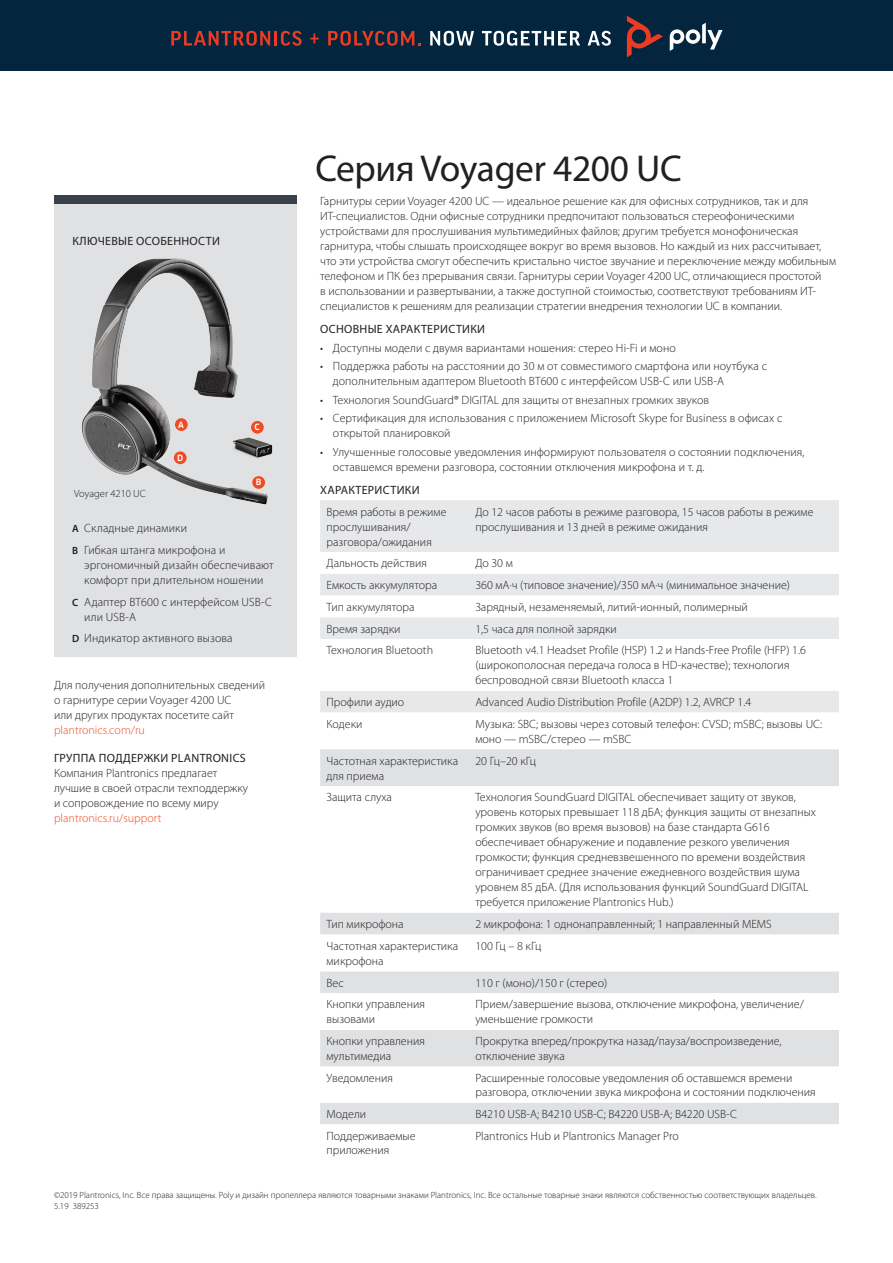
<style>
.page{position:relative;width:893px;height:1263px;background:#fff}
.page>*{position:absolute;margin:0;border:0;box-sizing:border-box;transform-origin:0 0}
.Cover_product_name_B{font:37.5px "Myriad Pro";letter-spacing:-.01em;color:#231f20}
.Table_copy{font:300 12px/15px "Myriad Pro";color:#231f20}
.Intro_copy_no_subhea{font:300 12px/15px "Myriad Pro";color:#231f20}
.Body_copy{font:300 12px/15px "Myriad Pro";color:#231f20}
.The_stack_body_copy{font:300 12px/15px "Myriad Pro";letter-spacing:.01em;color:#231f20}
.Subhead{font:12px "Myriad Pro";letter-spacing:.025em;color:#231f20}
.The_stack_body_copy-2{font:300 10.5px "Myriad Pro";color:#231f20}
.Cover_product_name_o{font:700 9.75px "Gesta";color:#fff}
.t1{font:300 9px/10.5px "Myriad Pro";color:#231f20}
.s1{font-weight:600;font-size:10.5px}
.s2{color:#f04b23}
</style>
<div class="page">
<div style="left:54px;top:204px;width:242px;height:453px;background:#dfe1e3"></div>
<div style="left:54px;top:196px;width:242px;height:8px;background:#3a4149"></div>
<img style="left:82px;top:258px;width:191px;height:247px">
<div style="left:0;top:0;width:893px;height:70px;background:#03253e"></div>
<svg style="left:171px;top:31px;width:99px;height:15px"></svg>
<hr style="left:274px;top:31px;width:3px;height:15px;background:#eb3c23">
<svg style="left:281px;top:31px;width:21px;height:15px"></svg>
<svg style="left:310px;top:34px;width:9px;height:10px"></svg>
<svg style="left:328px;top:31px;width:92px;height:15px"></svg>
<svg style="left:430px;top:31px;width:44px;height:15px"></svg>
<svg style="left:482px;top:31px;width:98px;height:15px"></svg>
<svg style="left:588px;top:31px;width:23px;height:15px"></svg>
<svg style="left:670px;top:23px;width:53px;height:28px"></svg>
<svg style="left:627px;top:16px;width:36px;height:41px"></svg>
<div style="left:320px;top:500px;width:519px;height:52px;background:#e6e8ea"></div>
<svg style="left:320px;top:574px;width:519px;height:138px"></svg>
<div style="left:320px;top:749px;width:519px;height:37px;background:#dfe1e3"></div>
<div style="left:320px;top:913px;width:519px;height:21px;background:#dfe1e3"></div>
<svg style="left:320px;top:934px;width:519px;height:190px"></svg>
<p class="Subhead" style="left:72px;top:234px;width:149px">КЛЮЧЕВЫЕ ОСОБЕННОСТИ</p>
<p class="The_stack_body_copy-2" style="left:74px;top:487px;width:73px">Voyager 4210 UC</p>
<p class="Cover_product_name_o" style="left:178px;top:419px;width:7px">A</p>
<p class="Cover_product_name_o" style="left:254px;top:422px;width:7px">C</p>
<p class="Cover_product_name_o" style="left:177px;top:452px;width:8px">D</p>
<p class="Cover_product_name_o" style="left:256px;top:477px;width:7px">B</p>
<p class="The_stack_body_copy" style="left:72px;top:520px;width:116px"><span class="s1">A</span> Складные динамики</p>
<p class="The_stack_body_copy" style="left:84px;top:542px;width:191px;text-indent:-12px"><span class="s1">B</span> Гибкая штанга микрофона и эргономичный дизайн обеспечивают комфорт при длительном ношении</p>
<p class="The_stack_body_copy" style="left:84px;top:594px;width:189px;text-indent:-12px"><span class="s1">C</span> Адаптер BT600 с интерфейсом USB-C или USB-A</p>
<p class="The_stack_body_copy" style="left:72px;top:631px;width:162px"><span class="s1">D</span> Индикатор активного вызова</p>
<p class="Body_copy" style="left:54px;top:678px;width:213px">Для получения дополнительных сведений о гарнитуре серии Voyager 4200 UC<br>или других продуктах посетите сайт <span class="s2">plantronics.com/ru</span></p>
<p class="Subhead" style="left:54px;top:751px;width:193px">ГРУППА ПОДДЕРЖКИ PLANTRONICS</p>
<p class="Body_copy" style="left:54px;top:765px;width:196px">Компания Plantronics предлагает лучшие в своей отрасли техподдержку и сопровождение по всему миру <span class="s2">plantronics.ru/support</span></p>
<p class="Cover_product_name_B" style="left:315px;top:145px;width:368px">Серия Voyager 4200 UC</p>
<p class="Intro_copy_no_subhea" style="left:320px;top:193px;width:518px">Гарнитуры серии Voyager 4200 UC — идеальное решение как для офисных сотрудников, так и для ИТ-специалистов. Одни офисные сотрудники предпочитают пользоваться стереофоническими устройствами для прослушивания мультимедийных файлов; другим требуется монофоническая гарнитура, чтобы слышать происходящее вокруг во время вызовов. Но каждый из них рассчитывает, что эти устройства смогут обеспечить кристально чистое звучание и переключение между мобильным телефоном и ПК без прерывания связи. Гарнитуры серии Voyager 4200 UC, отличающиеся простотой<br>в использовании и развертывании, а также доступной стоимостью, соответствуют требованиям ИТ&shy;специалистов к решениям для реализации стратегии внедрения технологии UC в компании.</p>
<p class="Subhead" style="left:320px;top:322px;width:166px">ОСНОВНЫЕ ХАРАКТЕРИСТИКИ</p>
<p class="Intro_copy_no_subhea" style="left:320px;top:340px;width:357px">• Доступны модели с двумя вариантами ношения: стерео Hi-Fi и моно</p>
<p class="Intro_copy_no_subhea" style="left:333px;top:359px;width:436px;text-indent:-13px">• Поддержка работы на расстоянии до 30 м от совместимого смартфона или ноутбука с дополнительным адаптером Bluetooth BT600 с интерфейсом USB-C или USB-A</p>
<p class="Intro_copy_no_subhea" style="left:320px;top:392px;width:391px">• Технология SoundGuard® DIGITAL для защиты от внезапных громких звуков</p>
<p class="Intro_copy_no_subhea" style="left:333px;top:411px;width:451px;text-indent:-13px">• Сертификация для использования с приложением Microsoft Skype for Business в офисах с открытой планировкой</p>
<p class="Intro_copy_no_subhea" style="left:333px;top:444px;width:473px;text-indent:-13px">• Улучшенные голосовые уведомления информируют пользователя о состоянии подключения, оставшемся времени разговора, состоянии отключения микрофона и т. д.</p>
<p class="Subhead" style="left:320px;top:483px;width:101px">ХАРАКТЕРИСТИКИ</p>
<p class="Table_copy" style="left:327px;top:504px;width:121px">Время работы в режиме прослушивания/ разговора/ожидания</p>
<p class="Table_copy" style="left:475px;top:504px;width:340px">До 12 часов работы в режиме разговора, 15 часов работы в режиме прослушивания и 13 дней в режиме ожидания</p>
<p class="Table_copy" style="left:327px;top:556px;width:102px">Дальность действия</p>
<p class="Table_copy" style="left:475px;top:556px;width:39px">До 30 м</p>
<p class="Table_copy" style="left:327px;top:577px;width:112px">Емкость аккумулятора</p>
<p class="Table_copy" style="left:475px;top:577px;width:316px">360 мА·ч (типовое значение)/350 мА·ч (минимальное значение)</p>
<p class="Table_copy" style="left:327px;top:599px;width:90px">Тип аккумулятора</p>
<p class="Table_copy" style="left:475px;top:599px;width:274px">Зарядный, незаменяемый, литий-ионный, полимерный</p>
<p class="Table_copy" style="left:327px;top:621px;width:75px">Время зарядки</p>
<p class="Table_copy" style="left:475px;top:621px;width:143px">1,5 часа для полной зарядки</p>
<p class="Table_copy" style="left:327px;top:643px;width:108px">Технология Bluetooth</p>
<p class="Table_copy" style="left:475px;top:643px;width:332px">Bluetooth v4.1 Headset Profile (HSP) 1.2 и Hands-Free Profile (HFP) 1.6 (широкополосная передача голоса в HD-качестве); технология беспроводной связи Bluetooth класса 1</p>
<p class="Table_copy" style="left:327px;top:694px;width:79px">Профили аудио</p>
<p class="Table_copy" style="left:475px;top:694px;width:277px">Advanced Audio Distribution Profile (A2DP) 1.2, AVRCP 1.4</p>
<p class="Table_copy" style="left:327px;top:716px;width:37px">Кодеки</p>
<p class="Table_copy" style="left:475px;top:716px;width:348px">Музыка: SBC; вызовы через сотовый телефон: CVSD; mSBC; вызовы UC: моно — mSBC/стерео — mSBC</p>
<p class="Table_copy" style="left:327px;top:753px;width:133px">Частотная характеристика для приема</p>
<p class="Table_copy" style="left:475px;top:753px;width:62px">20 Гц–20 кГц</p>
<p class="Table_copy" style="left:327px;top:790px;width:67px">Защита слуха</p>
<p class="Table_copy" style="left:475px;top:790px;width:342px">Технология SoundGuard DIGITAL обеспечивает защиту от звуков, уровень которых превышает 118 дБА; функция защиты от внезапных громких звуков (во время вызовов) на базе стандарта G616 обеспечивает обнаружение и подавление резкого увеличения громкости; функция средневзвешенного по времени воздействия ограничивает среднее значение ежедневного воздействия шума уровнем 85 дБА. (Для использования функций SoundGuard DIGITAL требуется приложение Plantronics Hub.)</p>
<p class="Table_copy" style="left:327px;top:916px;width:79px">Тип микрофона</p>
<p class="Table_copy" style="left:475px;top:916px;width:298px">2 микрофона: 1 однонаправленный; 1 направленный MEMS</p>
<p class="Table_copy" style="left:327px;top:938px;width:133px">Частотная характеристика микрофона</p>
<p class="Table_copy" style="left:475px;top:938px;width:67px">100 Гц – 8 кГц</p>
<p class="Table_copy" style="left:327px;top:975px;width:19px">Вес</p>
<p class="Table_copy" style="left:475px;top:975px;width:134px">110 г (моно)/150 г (стерео)</p>
<p class="Table_copy" style="left:327px;top:997px;width:100px">Кнопки управления вызовами</p>
<p class="Table_copy" style="left:475px;top:997px;width:330px">Прием/завершение вызова, отключение микрофона, увеличение/ уменьшение громкости</p>
<p class="Table_copy" style="left:327px;top:1033px;width:100px">Кнопки управления мультимедиа</p>
<p class="Table_copy" style="left:475px;top:1033px;width:308px">Прокрутка вперед/прокрутка назад/пауза/воспроизведение, отключение звука</p>
<p class="Table_copy" style="left:327px;top:1070px;width:68px">Уведомления</p>
<p class="Table_copy" style="left:475px;top:1071px;width:342px;line-height:14.2px">Расширенные голосовые уведомления об оставшемся времени разговора, отключении звука микрофона и состоянии подключения</p>
<p class="Table_copy" style="left:327px;top:1106px;width:41px">Модели</p>
<p class="Table_copy" style="left:475px;top:1106px;width:263px">B4210 USB-A; B4210 USB-C; B4220 USB-A; B4220 USB-C</p>
<p class="Table_copy" style="left:327px;top:1128px;width:91px;line-height:14.2px">Поддерживаемые приложения</p>
<p class="Table_copy" style="left:475px;top:1128px;width:205px">Plantronics Hub и Plantronics Manager Pro</p>
<p class="t1" style="left:54px;top:1190px;width:764px">©2019 Plantronics, Inc. Все права защищены. Poly и дизайн пропеллера являются товарными знаками Plantronics, Inc. Все остальные товарные знаки являются собственностью соответствующих владельцев.<br>5.19 389253</p>
</div>
